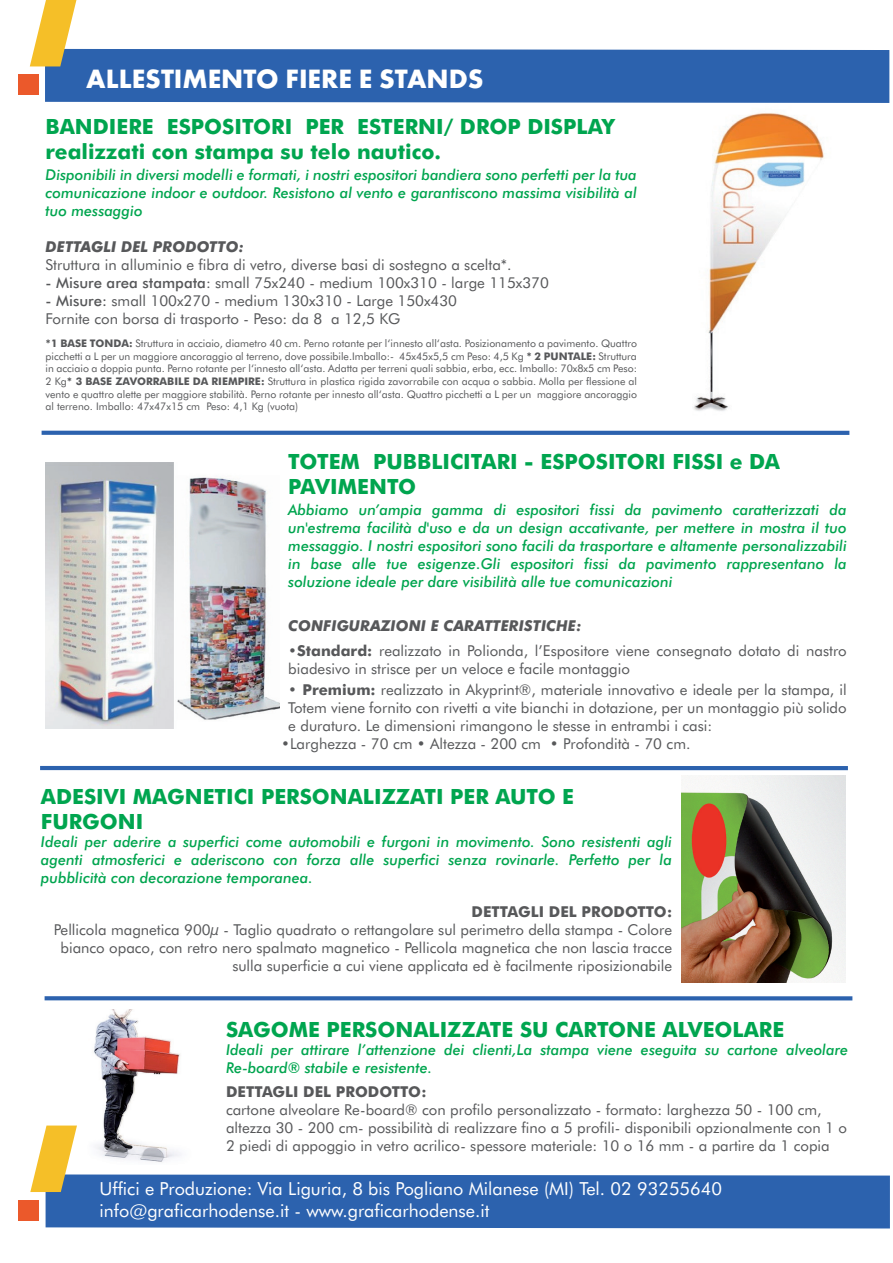
<style>
.page{position:relative;width:893px;height:1263px;background:#fff}
.page>*{position:absolute;margin:0;border:0;box-sizing:border-box;transform-origin:0 0}
.t1{font:700 27.6px "Futura T";color:#fff}
.t2{font:700 21px/25.2px "Futura BT";color:#00a54f}
.t3{font:18px/21.6px "Futura BT";color:#fff}
.t4{font:15px/18px "Futura BT";color:#57585a}
.t5{font:italic 500 15px/18px "Futura BT";color:#00a54f;text-align:justify}
.t6{font:italic 700 15px "Futura BT";color:#57585a}
.t7{font:700 15px "Futura BT";color:#57585a}
.t8{font:10.5px/12.6px "Futura BT";color:#57585a;text-align:justify}
.s1{font-weight:500}
.s2{font-weight:700}
</style>
<div class="page">
<div style="left:45px;top:49px;width:844px;height:54px;background:#2c62ae"></div>
<svg style="left:30px;top:0;width:46px;height:66px"></svg>
<div style="left:19px;top:75px;width:20px;height:20px;background:#eb592b"></div>
<div style="left:46px;top:1174px;width:844px;height:54px;background:#2c62ae"></div>
<svg style="left:30px;top:1125px;width:47px;height:67px"></svg>
<div style="left:18px;top:1200px;width:20px;height:21px;background:#eb592b"></div>
<svg style="left:42px;top:431px;width:807px;height:4px;background:#3166b0"></svg>
<hr style="left:40px;top:766px;width:808px;height:4px;background:#2c62ae">
<svg style="left:45px;top:996px;width:807px;height:4px;background:#396bb3"></svg>
<img style="left:693px;top:113px;width:131px;height:298px">
<img style="left:681px;top:775px;width:165px;height:207px">
<img style="left:46px;top:462px;width:233px;height:267px">
<img style="left:94px;top:1009px;width:86px;height:153px">
<h1 class="t1" style="left:86px;top:62px;width:399px">ALLESTIMENTO FIERE E STANDS</h1>
<h2 class="t2" style="left:46px;top:113px;width:571px">BANDIERE ESPOSITORI PER ESTERNI/ DROP DISPLAY realizzati con stampa su telo nautico.</h2>
<p class="t5" style="left:46px;top:165px;width:593px">Disponibili in diversi modelli e formati, i nostri espositori bandiera sono perfetti per la tua comunicazione indoor e outdoor. Resistono al vento e garantiscono massima visibilità al tuo messaggio</p>
<p class="t6" style="left:46px;top:237px;width:200px">DETTAGLI DEL PRODOTTO:</p>
<p class="t4" style="left:46px;top:255px;width:467px">Struttura in alluminio e fibra di vetro, diverse basi di sostegno a scelta*.</p>
<p class="t4" style="left:46px;top:273px;width:505px"><span class="s1">- Misure area stampata</span>: small 75x240 - medium 100x310 - large 115x370</p>
<p class="t4" style="left:46px;top:291px;width:413px"><span class="s1">- Misure:</span> small 100x270 - medium 130x310 - Large 150x430<br>Fornite con borsa di trasporto - Peso: da 8 a 12,5 KG</p>
<p class="t8" style="left:46px;top:337px;width:593px"><span class="s2">*1 BASE TONDA:</span> Struttura in acciaio, diametro 40 cm. Perno rotante per l‘innesto all‘asta. Posizionamento a pavimento. Quattro picchetti a L per un maggiore ancoraggio al terreno, dove possibile.Imballo:- 45x45x5,5 cm Peso: 4,5 Kg <span class="s2">* 2 PUNTALE:</span> Struttura in acciaio a doppia punta. Perno rotante per l‘innesto all‘asta. Adatta per terreni quali sabbia, erba, ecc. Imballo: 70x8x5 cm Peso:<br>2 Kg<span class="s2">* 3 BASE ZAVORRABILE DA RIEMPIRE:</span> Struttura in plastica rigida zavorrabile con acqua o sabbia. Molla per flessione al vento e quattro alette per maggiore stabilità. Perno rotante per innesto all‘asta. Quattro picchetti a L per un maggiore ancoraggio al terreno. Imballo: 47x47x15 cm Peso: 4,1 Kg (vuota)</p>
<h2 class="t2" style="left:288px;top:449px;width:493px">TOTEM PUBBLICITARI - ESPOSITORI FISSI e DA<br>PAVIMENTO</h2>
<p class="t5" style="left:288px;top:501px;width:560px">Abbiamo un’ampia gamma di espositori fissi da pavimento caratterizzati da un'estrema facilità d'uso e da un design accativante, per mettere in mostra il tuo messaggio. I nostri espositori sono facili da trasportare e altamente personalizzabili in base alle tue esigenze.Gli espositori fissi da pavimento rappresentano la soluzione ideale per dare visibilità alle tue comunicazioni</p>
<p class="t6" style="left:288px;top:616px;width:295px">CONFIGURAZIONI E CARATTERISTICHE:</p>
<p class="t4" style="left:288px;top:642px;width:560px"><span class="s2">•Standard:</span> realizzato in Polionda, l’Espositore viene consegnato dotato di nastro biadesivo in strisce per un veloce e facile montaggio</p>
<p class="t4" style="left:288px;top:681px;width:560px;text-align:justify"><span class="s2">• Premium:</span> realizzato in Akyprint®, materiale innovativo e ideale per la stampa, il Totem viene fornito con rivetti a vite bianchi in dotazione, per un montaggio più solido e duraturo. Le dimensioni rimangono le stesse in entrambi i casi:</p>
<p class="t4" style="left:281px;top:735px;width:411px">•Larghezza - 70 cm • Altezza - 200 cm • Profondità - 70 cm.</p>
<h2 class="t2" style="left:41px;top:784px;width:535px">ADESIVI MAGNETICI PERSONALIZZATI PER AUTO E<br>FURGONI</h2>
<p class="t5" style="left:41px;top:833px;width:633px">Ideali per aderire a superfici come automobili e furgoni in movimento. Sono resistenti agli agenti atmosferici e aderiscono con forza alle superfici senza rovinarle. Perfetto per la pubblicità con decorazione temporanea.</p>
<p class="t7" style="left:472px;top:902px;width:202px">DETTAGLI DEL PRODOTTO:</p>
<p class="t4" style="left:54px;top:920px;width:620px;text-align:right">Pellicola magnetica 900µ - Taglio quadrato o rettangolare sul perimetro della stampa - Colore bianco opaco, con retro nero spalmato magnetico - Pellicola magnetica che non lascia tracce sulla superficie a cui viene applicata ed è facilmente riposizionabile</p>
<h2 class="t2" style="left:226px;top:1016px;width:560px">SAGOME PERSONALIZZATE SU CARTONE ALVEOLARE</h2>
<p class="t5" style="left:226px;top:1040px;width:624px">Ideali per attirare l’attenzione dei clienti,La stampa viene eseguita su cartone alveolare<br>Re-board® stabile e resistente.</p>
<p class="t7" style="left:226px;top:1082px;width:202px">DETTAGLI DEL PRODOTTO:</p>
<p class="t4" style="left:226px;top:1100px;width:622px">cartone alveolare Re-board® con profilo personalizzato - formato: larghezza 50 - 100 cm, altezza 30 - 200 cm- possibilità di realizzare fino a 5 profili- disponibili opzionalmente con 1 o<br>2 piedi di appoggio in vetro acrilico- spessore materiale: 10 o 16 mm - a partire da 1 copia</p>
<p class="t3" style="left:100px;top:1178px;width:624px">Uffici e Produzione: Via Liguria, 8 bis Pogliano Milanese (MI) Tel. 02 93255640 info@graficarhodense.it - www.graficarhodense.it</p>
</div>
